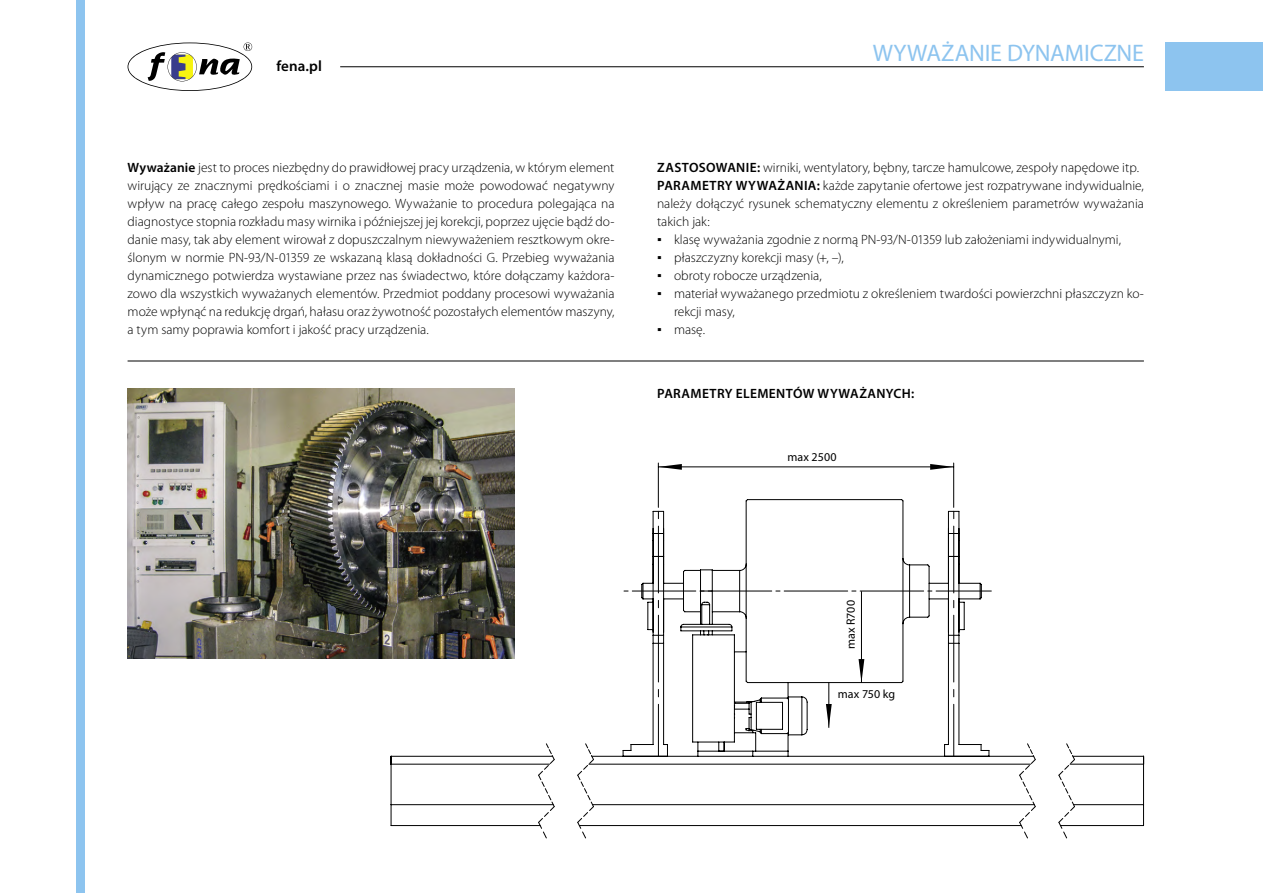
<style>
.page{position:relative;width:1263px;height:893px;background:#fff}
.page>*{position:absolute;margin:0;border:0;box-sizing:border-box;transform-origin:0 0}
.t1{font:24px "Myriad Pro";letter-spacing:-.005em;color:#8dc4ef}
.t2{font:600 15px "Myriad Pro";letter-spacing:.005em;color:#000}
.t3{font:300 13.5px/18px "Myriad Pro";color:#000}
.t4{font:600 13.5px "Myriad Pro";letter-spacing:.03em;color:#000}
.t5{font:12px "Myriad Pro";letter-spacing:.005em;color:#000}
.s1{font-weight:600}
.s2{font-family:"Tahoma";font-weight:400}
</style>
<div class="page">
<div style="left:77px;top:0;width:8px;height:893px;background:#8dc4ef"></div>
<svg style="left:128px;top:43px;width:124px;height:48px"></svg>
<hr style="left:340px;top:67px;width:804px;height:1px;background:#000">
<div style="left:1165px;top:43px;width:98px;height:48px;background:#8dc4ef"></div>
<img style="left:128px;top:388px;width:386px;height:270px">
<hr style="left:128px;top:361px;width:1016px;height:1px;background:#000">
<svg style="left:659px;top:464px;width:294px;height:6px"></svg>
<svg style="left:1060px;top:826px;width:15px;height:13px"></svg>
<svg style="left:1019px;top:826px;width:9px;height:13px"></svg>
<svg style="left:579px;top:826px;width:15px;height:13px"></svg>
<svg style="left:538px;top:826px;width:9px;height:13px"></svg>
<hr style="left:658px;top:463px;width:1px;height:44px;background:#000">
<hr style="left:953px;top:463px;width:1px;height:44px;background:#000">
<hr style="left:658px;top:467px;width:296px;height:1px;background:#000">
<svg style="left:390px;top:499px;width:754px;height:327px"></svg>
<p class="t2" style="left:276px;top:57px;width:47px">fena.pl</p>
<h1 class="t1" style="left:873px;top:38px;width:273px">WYWAŻANIE DYNAMICZNE</h1>
<p class="t3" style="left:128px;top:159px;width:488px;text-align:justify"><span class="s1">Wyważanie</span> jest to proces niezbędny do prawidłowej pracy urządzenia, w którym element wirujący ze znacznymi prędkościami i o znacznej masie może powodować negatywny wpływ na pracę całego zespołu maszynowego. Wyważanie to procedura polegająca na diagnostyce stopnia rozkładu masy wirnika i późniejszej jej korekcji, poprzez ujęcie bądź do&shy;danie masy, tak aby element wirował z dopuszczalnym niewyważeniem resztkowym okre&shy;ślonym w normie PN-93/N-01359 ze wskazaną klasą dokładności G. Przebieg wyważania dynamicznego potwierdza wystawiane przez nas świadectwo, które dołączamy każdora&shy;zowo dla wszystkich wyważanych elementów. Przedmiot poddany procesowi wyważania może wpłynąć na redukcję drgań, hałasu oraz żywotność pozostałych elementów maszyny, a tym samy poprawia komfort i jakość pracy urządzenia.</p>
<p class="t3" style="left:657px;top:158px;width:488px"><span class="s1">ZASTOSOWANIE:</span> wirniki, wentylatory, bębny, tarcze hamulcowe, zespoły napędowe itp.<br><span class="s1">PARAMETRY WYWAŻANIA:</span> każde zapytanie ofertowe jest rozpatrywane indywidualnie, należy dołączyć rysunek schematyczny elementu z określeniem parametrów wyważania takich jak:</p>
<p class="t3" style="left:657px;top:230px;width:465px"><span class="s2">▪</span> klasę wyważania zgodnie z normą PN-93/N-01359 lub założeniami indywidualnymi,</p>
<p class="t3" style="left:657px;top:248px;width:188px"><span class="s2">▪</span> płaszczyzny korekcji masy (+, –),</p>
<p class="t3" style="left:657px;top:266px;width:166px"><span class="s2">▪</span> obroty robocze urządzenia,</p>
<p class="t3" style="left:674px;top:284px;width:471px;text-indent:-17px"><span class="s2">▪</span> materiał wyważanego przedmiotu z określeniem twardości powierzchni płaszczyzn ko&shy;rekcji masy,</p>
<p class="t3" style="left:657px;top:320px;width:49px"><span class="s2">▪</span> masę.</p>
<p class="t4" style="left:657px;top:385px;width:258px">PARAMETRY ELEMENTÓW WYWAŻANYCH:</p>
<p class="t5" style="left:787px;top:449px;width:51px">max 2500</p>
<p class="t5" style="left:843px;top:649px;width:51px;rotate:-90deg">max R700</p>
<p class="t5" style="left:838px;top:686px;width:59px">max 750 kg</p>
</div>
